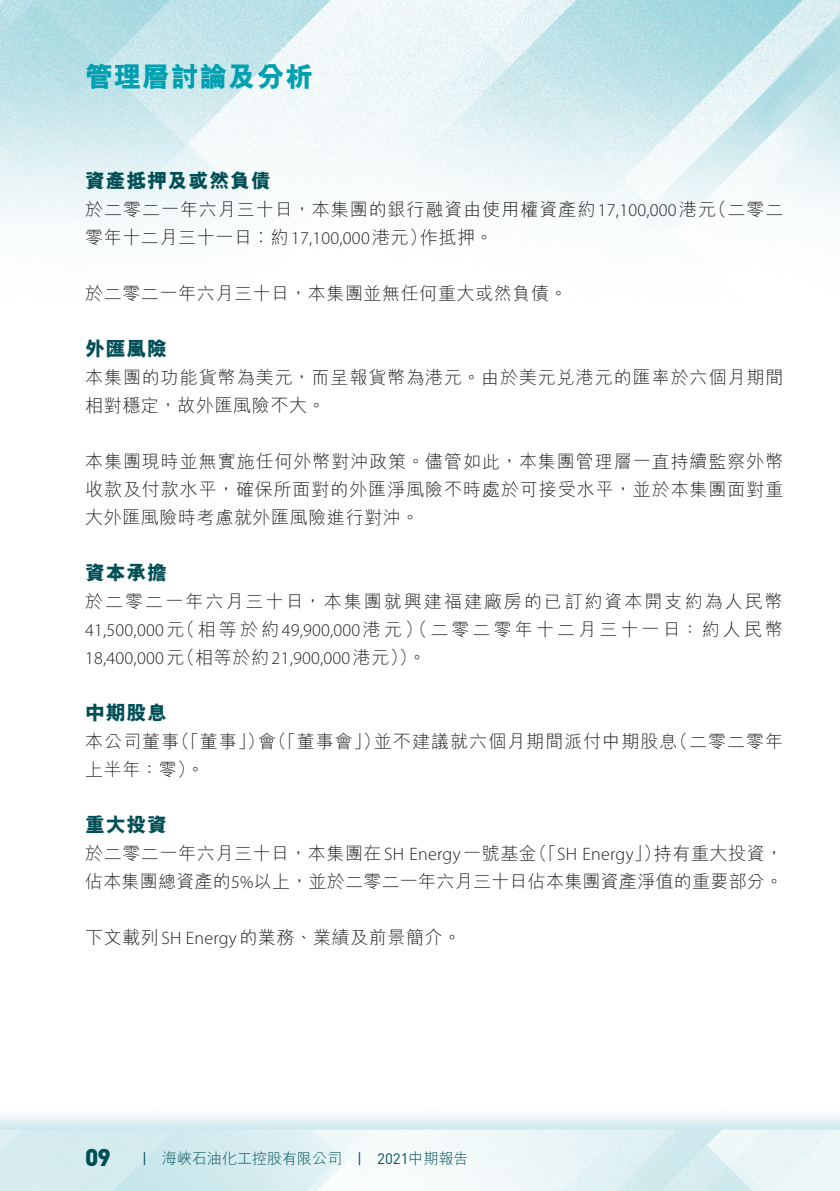
<style>
.page{position:relative;width:840px;height:1191px;background:#fff}
.page>*{position:absolute;margin:0;border:0;box-sizing:border-box;transform-origin:0 0}
.t1{font:800 28px "M Hei HK";letter-spacing:.02em;color:#00a0b0}
.t2{font:900 24px "DIN";color:#004f56}
._02_H2{font:800 20px "M Hei HK";letter-spacing:.035em;color:#004f56}
._00_txt{font:300 18px/28px "M Hei HK";letter-spacing:.05em;color:#231f20}
._00_txt-2{font:300 18px/28px "M Hei HK";letter-spacing:.015em;color:#231f20}
._00_txt-3{font:300 18px "Myriad Pro";letter-spacing:.015em;color:#231f20}
.t3{font:300 15px "M Hei HK";color:#004f56}
.t4{font:15px "DIN";color:#004f56}
.s1{font-family:"Myriad Pro"}
.s2{font-family:"M Hei HK"}
.s3{font-family:"M Hei HK";font-weight:300}
</style>
<div class="page">
<img style="left:0;top:0;width:839px;height:1191px">
<h1 class="t1" style="left:85px;top:63px;width:229px">管理層討論及分析</h1>
<p class="_02_H2" style="left:85px;top:171px;width:187px">資產抵押及或然負債</p>
<p class="_00_txt" style="left:708px;top:195px;width:76px">（二零二</p>
<p class="_00_txt" style="left:419px;top:195px;width:297px;text-indent:-334px">於二零二一年六月三十日，本集團的銀行融資由使用權資產約<span class="s1">17,100,000</span>港元作抵押。</p>
<p class="_00_txt" style="left:85px;top:223px;width:343px">零年十二月三十一日︰約<span class="s1">17,100,000</span>港元）</p>
<p class="_00_txt" style="left:85px;top:279px;width:483px">於二零二一年六月三十日，本集團並無任何重大或然負債。</p>
<p class="_02_H2" style="left:85px;top:339px;width:84px">外匯風險</p>
<p class="_00_txt" style="left:85px;top:363px;width:699px">本集團的功能貨幣為美元，而呈報貨幣為港元。由於美元兌港元的匯率於六個月期間相對穩定，故外匯風險不大。</p>
<p class="_00_txt" style="left:85px;top:447px;width:699px;text-align:justify">本集團現時並無實施任何外幣對沖政策。儘管如此，本集團管理層一直持續監察外幣收款及付款水平，確保所面對的外匯淨風險不時處於可接受水平，並於本集團面對重大外匯風險時考慮就外匯風險進行對沖。</p>
<p class="_02_H2" style="left:85px;top:563px;width:84px">資本承擔</p>
<p class="_00_txt" style="left:85px;top:587px;width:699px;text-align:justify">於二零二一年六月三十日，本集團就興建福建廠房的已訂約資本開支約為人民幣<span class="s1">41,500,000</span> （元 相等於約<span class="s1">49,900,000</span>港元）（二零二零年十二月三十一日：約人民幣<span class="s1">18,400,000</span> （元 相等於約<span class="s1">21,900,000</span>港元 。((</p>
<p class="_02_H2" style="left:85px;top:703px;width:84px">中期股息</p>
<p class="_00_txt" style="left:670px;top:727px;width:114px">（二零二零年</p>
<p class="_00_txt" style="left:172px;top:727px;width:210px">（「董事」）（「董事會」）</p>
<p class="_00_txt" style="left:373px;top:727px;width:305px">並不建議就六個月期間派付中期股息</p>
<p class="_00_txt" style="left:258px;top:727px;width:19px">會</p>
<p class="_00_txt" style="left:85px;top:727px;width:121px">本公司董事<br>上半年：零。(</p>
<p class="_02_H2" style="left:85px;top:815px;width:84px">重大投資</p>
<p class="_00_txt-3" style="left:529px;top:843px;width:133px"><span class="s2">（「</span>SH Energy<span class="s2">」）</span></p>
<p class="_00_txt-2" style="left:85px;top:839px;width:699px">於二零二一年六月三十日，本集團在<span class="s1">SH Energy</span>一號基金<br>佔本集團總資產的<span class="s1">5%</span>以上，並於二零二一年六月三十日佔本集團資產淨值的重要部分。</p>
<p class="_00_txt" style="left:85px;top:923px;width:377px">下文載列<span class="s1">SH Energy</span>的業務、業績及前景簡介。</p>
<p class="_00_txt" style="left:653px;top:839px;width:131px">持有重大投資，</p>
<h2 class="t2" style="left:85px;top:1141px;width:27px">09</h2>
<p class="t4" style="left:142px;top:1149px;width:6px">|</p>
<p class="t3" style="left:162px;top:1151px;width:181px">海峽石油化工控股有限公司</p>
<p class="t4" style="left:357px;top:1149px;width:6px">|</p>
<p class="t4" style="left:377px;top:1149px;width:93px">2021<span class="s3">中期報告</span></p>
</div>
